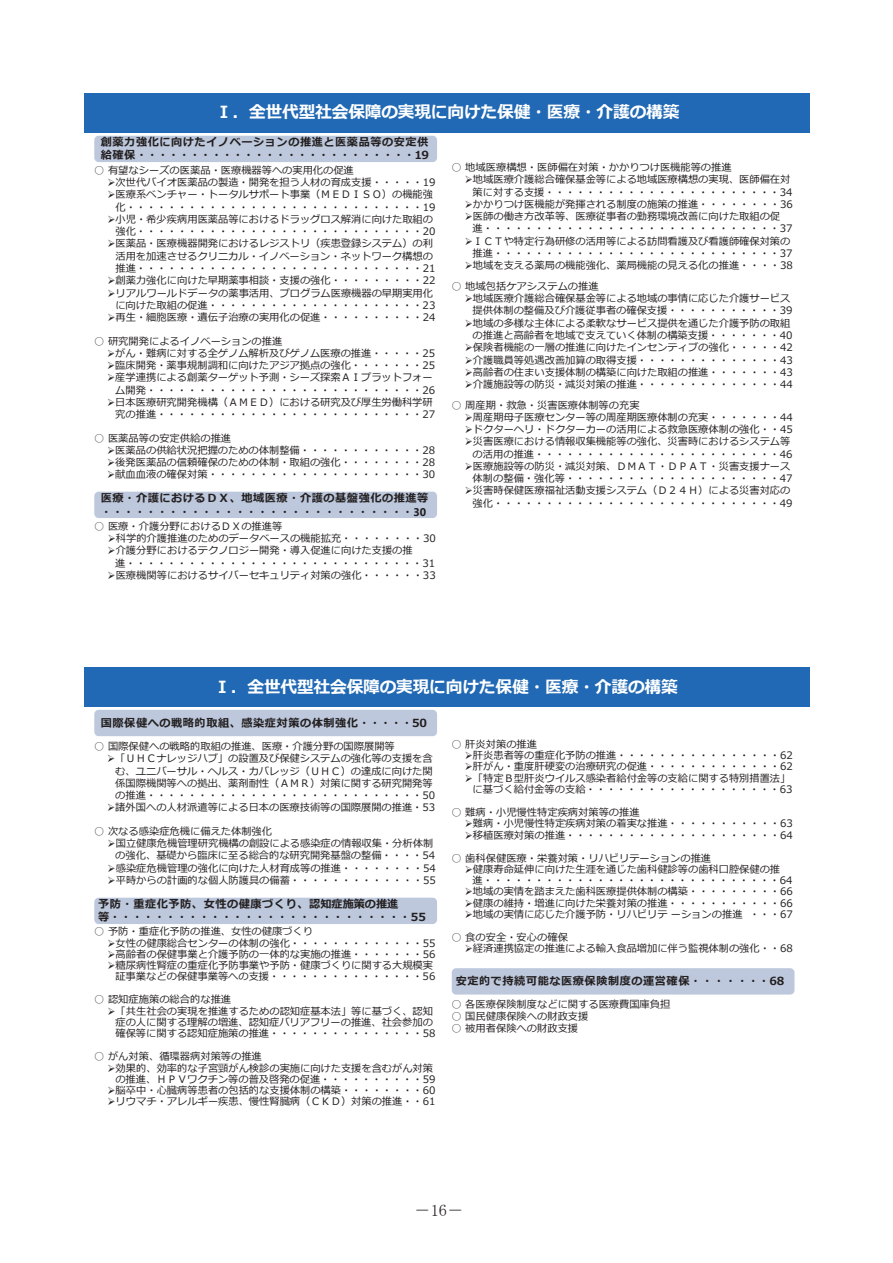
<style>
.page{position:relative;width:893px;height:1263px;background:#fff}
.page>*{position:absolute;margin:0;border:0;box-sizing:border-box;transform-origin:0 0}
.t1{font:700 16.8px "Meiryo";letter-spacing:-.015em;color:#fff}
.t2{font:16.5px "MS Mincho";color:#231f20}
.t3{font:700 11.1px/13.4px "Meiryo";letter-spacing:.05em;color:#231f20}
.t4{font:10.2px/12.3px "Meiryo";color:#231f20;text-align:right}
.s1{font-family:"Segoe UI"}
</style>
<div class="page">
<div style="left:84px;top:668px;width:725px;height:39px;background:#2169b4"></div>
<div style="left:452px;top:968px;width:342px;height:26px;background:#bdc8dc;border-radius:4px"></div>
<div style="left:94px;top:898px;width:343px;height:26px;background:#bdc8dc;border-radius:4px"></div>
<div style="left:94px;top:710px;width:343px;height:26px;background:#bdc8dc;border-radius:4px"></div>
<div style="left:84px;top:94px;width:725px;height:39px;background:#2169b4"></div>
<div style="left:94px;top:136px;width:343px;height:26px;background:#bdc8dc;border-radius:4px"></div>
<div style="left:94px;top:492px;width:343px;height:26px;background:#bdc8dc;border-radius:4px"></div>
<p class="t1" style="left:216px;top:100px;width:465px">Ⅰ．全世代型社会保障の実現に向けた保健・医療・介護の構築</p>
<p class="t3" style="left:101px;top:136px;width:330px">創薬力強化に向けたイノベーションの推進と医薬品等の安定供給確保・・・・・・・・・・・・・・・・・・・・・・・・・・19</p>
<p class="t4" style="left:94px;top:164px;width:261px">○ 有望なシーズの医薬品・医療機器等への実用化の促進</p>
<p class="t4" style="left:107px;top:177px;width:330px">➢次世代バイオ医薬品の製造・開発を担う人材の育成支援・・・・・19</p>
<p class="t4" style="left:107px;top:189px;width:330px">➢医療系ベンチャー・トータルサポート事業（ＭＥＤＩＳＯ）の機能強化・・・・・・・・・・・・・・・・・・・・・・・・・・・・・19</p>
<p class="t4" style="left:107px;top:214px;width:330px">➢小児・希少疾病用医薬品等におけるドラッグロス解消に向けた取組の強化・・・・・・・・・・・・・・・・・・・・・・・・・・・・20</p>
<p class="t4" style="left:115px;top:238px;width:321px;text-align:left;text-indent:-8px">➢医薬品・医療機器開発におけるレジストリ（疾患登録システム）の利活用を加速させるクリニカル・イノベーション・ネットワーク構想の推進・・・・・・・・・・・・・・・・・・・・・・・・・・・・21</p>
<p class="t4" style="left:107px;top:275px;width:330px">➢創薬力強化に向けた早期薬事相談・支援の強化・・・・・・・・・22</p>
<p class="t4" style="left:107px;top:287px;width:329px">➢リアルワールドデータの薬事活用、プログラム医療機器の早期実用化に向けた取組の促進・・・・・・・・・・・・・・・・・・・・・23</p>
<p class="t4" style="left:107px;top:312px;width:330px">➢再生・細胞医療・遺伝子治療の実用化の促進・・・・・・・・・・24</p>
<p class="t4" style="left:94px;top:335px;width:190px">○ 研究開発によるイノベーションの推進</p>
<p class="t4" style="left:107px;top:347px;width:330px">➢がん・難病に対する全ゲノム解析及びゲノム医療の推進・・・・・25</p>
<p class="t4" style="left:107px;top:360px;width:330px">➢臨床開発・薬事規制調和に向けたアジア拠点の強化・・・・・・・25</p>
<p class="t4" style="left:107px;top:372px;width:330px">➢産学連携による創薬ターゲット予測・シーズ探索ＡＩプラットフォーム開発・・・・・・・・・・・・・・・・・・・・・・・・・・・26</p>
<p class="t4" style="left:107px;top:397px;width:330px">➢日本医療研究開発機構（ＡＭＥＤ）における研究及び厚生労働科学研究の推進・・・・・・・・・・・・・・・・・・・・・・・・・・27</p>
<p class="t4" style="left:94px;top:432px;width:138px">○ 医薬品等の安定供給の推進</p>
<p class="t4" style="left:107px;top:445px;width:330px">➢医薬品の供給状況把握のための体制整備・・・・・・・・・・・・28</p>
<p class="t4" style="left:107px;top:457px;width:330px">➢後発医薬品の信頼確保のための体制・取組の強化・・・・・・・・28</p>
<p class="t4" style="left:107px;top:469px;width:330px">➢献血血液の確保対策・・・・・・・・・・・・・・・・・・・・・30</p>
<p class="t3" style="left:101px;top:491px;width:329px;line-height:13.8px">医療・介護におけるＤＸ、地域医療・介護の基盤強化の推進等・・・・・・・・・・・・・・・・・・・・・・・・・・・・<span class="s1">30</span></p>
<p class="t4" style="left:94px;top:520px;width:190px">○ 医療・介護分野におけるＤＸの推進等</p>
<p class="t4" style="left:108px;top:533px;width:330px">➢科学的介護推進のためのデータベースの機能拡充・・・・・・・・30</p>
<p class="t4" style="left:115px;top:545px;width:321px;text-align:left;text-indent:-8px">➢介護分野におけるテクノロジー開発・導入促進に向けた支援の推<br>進・・・・・・・・・・・・・・・・・・・・・・・・・・・・・31</p>
<p class="t4" style="left:108px;top:570px;width:330px">➢医療機関等におけるサイバーセキュリティ対策の強化・・・・・・33</p>
<p class="t4" style="left:452px;top:162px;width:282px">○ 地域医療構想・医師偏在対策・かかりつけ医機能等の推進</p>
<p class="t4" style="left:465px;top:174px;width:329px">➢地域医療介護総合確保基金等による地域医療構想の実現、医師偏在対策に対する支援・・・・・・・・・・・・・・・・・・・・・・・34</p>
<p class="t4" style="left:465px;top:199px;width:330px">➢かかりつけ医機能が発揮される制度の施策の推進・・・・・・・・36</p>
<p class="t4" style="left:473px;top:211px;width:321px;text-align:left;text-indent:-8px">➢医師の働き方改革等、医療従事者の勤務環境改善に向けた取組の促進・・・・・・・・・・・・・・・・・・・・・・・・・・・・・37</p>
<p class="t4" style="left:465px;top:235px;width:329px">➢ＩＣＴや特定行為研修の活用等による訪問看護及び看護師確保対策の推進・・・・・・・・・・・・・・・・・・・・・・・・・・・・37</p>
<p class="t4" style="left:465px;top:260px;width:330px">➢地域を支える薬局の機能強化、薬局機能の見える化の推進・・・・38</p>
<p class="t4" style="left:452px;top:281px;width:149px">○ 地域包括ケアシステムの推進</p>
<p class="t4" style="left:465px;top:293px;width:329px">➢地域医療介護総合確保基金等による地域の事情に応じた介護サービス提供体制の整備及び介護従事者の確保支援・・・・・・・・・・・39</p>
<p class="t4" style="left:465px;top:317px;width:329px">➢地域の多様な主体による柔軟なサービス提供を通じた介護予防の取組の推進と高齢者を地域で支えていく体制の構築支援・・・・・・・40</p>
<p class="t4" style="left:465px;top:342px;width:330px">➢保険者機能の一層の推進に向けたインセンティブの強化・・・・・42</p>
<p class="t4" style="left:465px;top:354px;width:330px">➢介護職員等処遇改善加算の取得支援・・・・・・・・・・・・・・43</p>
<p class="t4" style="left:465px;top:366px;width:330px">➢高齢者の住まい支援体制の構築に向けた取組の推進・・・・・・・43</p>
<p class="t4" style="left:465px;top:379px;width:330px">➢介護施設等の防災・減災対策の推進・・・・・・・・・・・・・・44</p>
<p class="t4" style="left:452px;top:400px;width:190px">○ 周産期・救急・災害医療体制等の充実</p>
<p class="t4" style="left:465px;top:411px;width:330px">➢周産期母子医療センター等の周産期医療体制の充実・・・・・・・44</p>
<p class="t4" style="left:465px;top:424px;width:330px">➢ドクターヘリ・ドクターカーの活用による救急医療体制の強化・・45</p>
<p class="t4" style="left:465px;top:436px;width:329px">➢災害医療における情報収集機能等の強化、災害時におけるシステム等の活用の推進・・・・・・・・・・・・・・・・・・・・・・・・46</p>
<p class="t4" style="left:465px;top:461px;width:329px">➢医療施設等の防災・減災対策、ＤＭＡＴ・ＤＰＡＴ・災害支援ナース体制の整備・強化等・・・・・・・・・・・・・・・・・・・・・47</p>
<p class="t4" style="left:465px;top:485px;width:329px">➢災害時保健医療福祉活動支援システム（Ｄ２４Ｈ）による災害対応の強化・・・・・・・・・・・・・・・・・・・・・・・・・・・・49</p>
<p class="t1" style="left:214px;top:674px;width:465px">Ⅰ．全世代型社会保障の実現に向けた保健・医療・介護の構築</p>
<p class="t3" style="left:101px;top:717px;width:328px">国際保健への戦略的取組、感染症対策の体制強化・・・・・50</p>
<p class="t4" style="left:94px;top:741px;width:302px">○ 国際保健への戦略的取組の推進、医療・介護分野の国際展開等</p>
<p class="t4" style="left:115px;top:753px;width:321px;text-align:left;text-indent:-8px">➢「ＵＨＣナレッジハブ」の設置及び保健システムの強化等の支援を含む、ユニバーサル・ヘルス・カバレッジ（ＵＨＣ）の達成に向けた関係国際機関等への拠出、薬剤耐性（ＡＭＲ）対策に関する研究開発等の推進・・・・・・・・・・・・・・・・・・・・・・・・・・・50</p>
<p class="t4" style="left:107px;top:802px;width:330px">➢諸外国への人材派遣等による日本の医療技術等の国際展開の推進・53</p>
<p class="t4" style="left:94px;top:826px;width:179px">○ 次なる感染症危機に備えた体制強化</p>
<p class="t4" style="left:108px;top:838px;width:329px">➢国立健康危機管理研究機構の創設による感染症の情報収集・分析体制の強化、基礎から臨床に至る総合的な研究開発基盤の整備・・・・54</p>
<p class="t4" style="left:108px;top:862px;width:330px">➢感染症危機管理の強化に向けた人材育成等の推進・・・・・・・・54</p>
<p class="t4" style="left:108px;top:875px;width:330px">➢平時からの計画的な個人防護具の備蓄・・・・・・・・・・・・・55</p>
<p class="t3" style="left:98px;top:898px;width:329px">予防・重症化予防、女性の健康づくり、認知症施策の推進<br>等・・・・・・・・・・・・・・・・・・・・・・・・・・・55</p>
<p class="t4" style="left:94px;top:926px;width:220px">○ 予防・重症化予防の推進、女性の健康づくり</p>
<p class="t4" style="left:107px;top:937px;width:330px">➢女性の健康総合センターの体制の強化・・・・・・・・・・・・・55</p>
<p class="t4" style="left:107px;top:948px;width:330px">➢高齢者の保健事業と介護予防の一体的な実施の推進・・・・・・・56</p>
<p class="t4" style="left:107px;top:960px;width:329px;line-height:11.1px">➢糖尿病性腎症の重症化予防事業や予防・健康づくりに関する大規模実証事業などの保健事業等への支援・・・・・・・・・・・・・・・56</p>
<p class="t4" style="left:94px;top:994px;width:138px">○ 認知症施策の総合的な推進</p>
<p class="t4" style="left:115px;top:1006px;width:321px;line-height:11.1px;text-align:left;text-indent:-8px">➢「共生社会の実現を推進するための認知症基本法」等に基づく、認知症の人に関する理解の増進、認知症バリアフリーの推進、社会参加の確保等に関する認知症施策の推進・・・・・・・・・・・・・・・58</p>
<p class="t4" style="left:94px;top:1051px;width:169px">○ がん対策、循環器病対策等の推進</p>
<p class="t4" style="left:107px;top:1063px;width:329px;line-height:11.1px">➢効果的、効率的な子宮頸がん検診の実施に向けた支援を含むがん対策の推進、ＨＰＶワクチン等の普及啓発の促進・・・・・・・・・・59</p>
<p class="t4" style="left:107px;top:1085px;width:330px">➢脳卒中・心臓病等患者の包括的な支援体制の構築・・・・・・・・60</p>
<p class="t4" style="left:107px;top:1096px;width:330px">➢リウマチ・アレルギー疾患、慢性腎臓病（ＣＫＤ）対策の推進・・61</p>
<p class="t4" style="left:452px;top:738px;width:87px">○ 肝炎対策の推進</p>
<p class="t4" style="left:465px;top:750px;width:330px">➢肝炎患者等の重症化予防の推進・・・・・・・・・・・・・・・・62</p>
<p class="t4" style="left:465px;top:761px;width:330px">➢肝がん・重度肝硬変の治療研究の促進・・・・・・・・・・・・・62</p>
<p class="t4" style="left:465px;top:773px;width:329px;line-height:11.1px">➢「特定Ｂ型肝炎ウイルス感染者給付金等の支給に関する特別措置法」に基づく給付金等の支給・・・・・・・・・・・・・・・・・・・63</p>
<p class="t4" style="left:452px;top:807px;width:190px">○ 難病・小児慢性特定疾病対策等の推進</p>
<p class="t4" style="left:465px;top:818px;width:330px">➢難病・小児慢性特定疾病対策の着実な推進・・・・・・・・・・・63</p>
<p class="t4" style="left:465px;top:829px;width:330px">➢移植医療対策の推進・・・・・・・・・・・・・・・・・・・・・64</p>
<p class="t4" style="left:452px;top:852px;width:261px">○ 歯科保健医療・栄養対策・リハビリテーションの推進</p>
<p class="t4" style="left:473px;top:864px;width:321px;line-height:11.1px;text-align:left;text-indent:-8px">➢健康寿命延伸に向けた生涯を通じた歯科健診等の歯科口腔保健の推進・・・・・・・・・・・・・・・・・・・・・・・・・・・・・64</p>
<p class="t4" style="left:465px;top:886px;width:330px">➢地域の実情を踏まえた歯科医療提供体制の構築・・・・・・・・・66</p>
<p class="t4" style="left:465px;top:897px;width:330px">➢健康の維持・増進に向けた栄養対策の推進・・・・・・・・・・・66</p>
<p class="t4" style="left:465px;top:908px;width:330px">➢地域の実情に応じた介護予防・リハビリテーションの推進 ・・・67</p>
<p class="t4" style="left:452px;top:932px;width:118px">○ 食の安全・安心の確保</p>
<p class="t4" style="left:465px;top:943px;width:330px">➢経済連携協定の推進による輸入食品増加に伴う監視体制の強化・・68</p>
<p class="t3" style="left:456px;top:975px;width:330px">安定的で持続可能な医療保険制度の運営確保・・・・・・・68</p>
<p class="t4" style="left:452px;top:999px;width:220px">○ 各医療保険制度などに関する医療費国庫負担</p>
<p class="t4" style="left:452px;top:1011px;width:138px">○ 国民健康保険への財政支援</p>
<p class="t4" style="left:452px;top:1023px;width:128px">○ 被用者保険への財政支援</p>
<h2 class="t2" style="left:414px;top:1201px;width:51px">－16－</h2>
</div>
